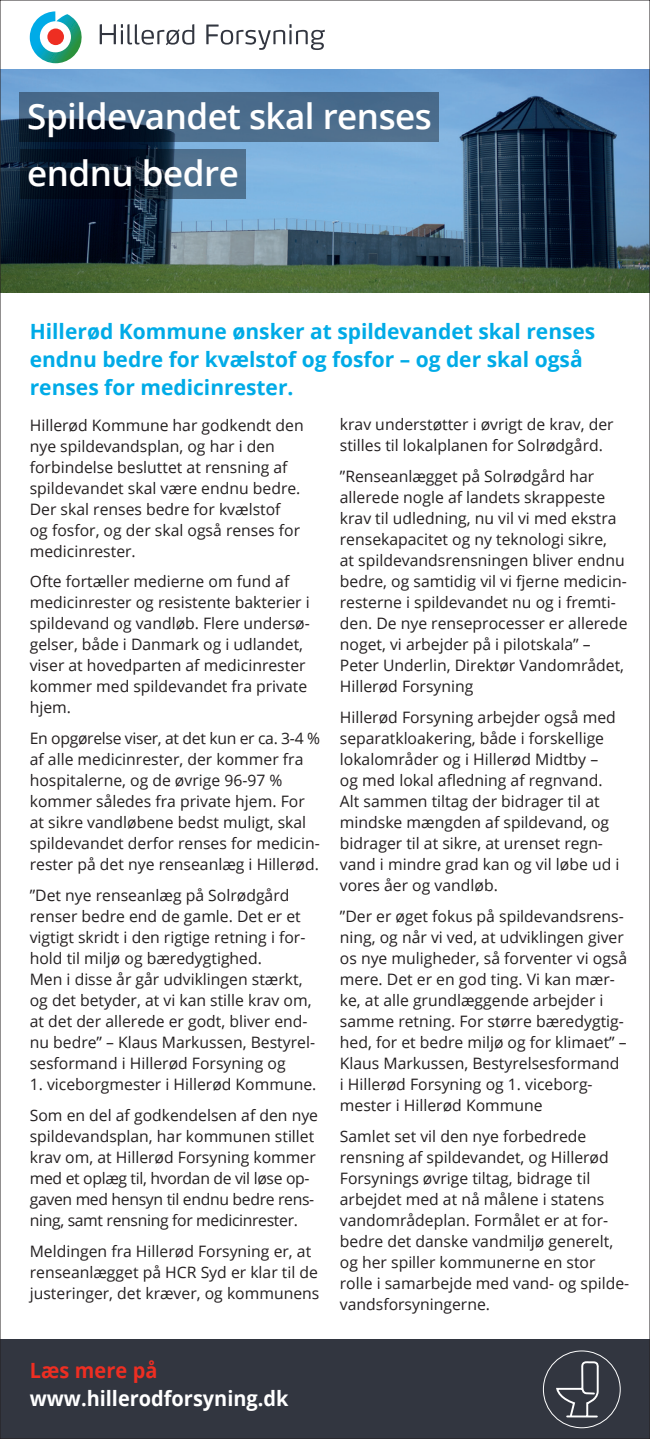
<style>
.page{position:relative;width:650px;height:1439px;background:#fff}
.page>*{position:absolute;margin:0;border:0;box-sizing:border-box;transform-origin:0 0}
.t1{font:600 35px/57.1px "Open Sans";letter-spacing:-.015em;color:#fff}
.t2{font:700 21px/28px "Open Sans";color:#00abe7}
.t3{font:700 21px "Open Sans";color:#fff;scale:.95 1}
.t4{font:700 21px "Open Sans";color:#ee2e22;scale:.95 1}
.t5{font:15.75px/21px "Open Sans";color:#231f20}
.t6{font:15.75px/21px "Open Sans";letter-spacing:-.02em;color:#231f20}
</style>
<div class="page">
<div style="left:0;top:1339px;width:650px;height:100px;background:#323640"></div>
<svg style="left:100px;top:24px;width:94px;height:21px"></svg>
<svg style="left:206px;top:24px;width:119px;height:26px"></svg>
<svg style="left:30px;top:11px;width:52px;height:52px"></svg>
<img style="left:2px;top:69px;width:646px;height:224px">
<svg style="left:20px;top:92px;width:419px;height:49px;background:#405e7c"></svg>
<svg style="left:20px;top:149px;width:226px;height:49px;background:#1e3146"></svg>
<svg style="left:555px;top:1360px;width:45px;height:67px"></svg>
<div style="left:543px;top:1350px;width:77px;height:78px;border:1px solid #fff;border-radius:50%"></div>
<h1 class="t1" style="left:27px;top:87px;width:406px">Spildevandet skal renses endnu bedre</h1>
<h2 class="t2" style="left:30px;top:316px;width:567px">Hillerød Kommune ønsker at spildevandet skal renses endnu bedre for kvælstof og fosfor – og der skal også renses for medicinrester.</h2>
<p class="t5" style="left:30px;top:414px;width:275px">Hillerød Kommune har godkendt den nye spildevandsplan, og har i den forbindelse besluttet at rensning af spildevandet skal være endnu bedre.<br>Der skal renses bedre for kvælstof<br>og fosfor, og der skal også renses for medicinrester.</p>
<p class="t5" style="left:30px;top:571px;width:281px">Ofte fortæller medierne om fund af medicinrester og resistente bakterier i spildevand og vandløb. Flere undersø&shy;gelser, både i Danmark og i udlandet, viser at hovedparten af medicinrester kommer med spildevandet fra private hjem.</p>
<p class="t5" style="left:30px;top:728px;width:292px">En opgørelse viser, at det kun er ca. 3-4 % af alle medicinrester, der kommer fra hospitalerne, og de øvrige 96-97 % kommer således fra private hjem. For at sikre vandløbene bedst muligt, skal spildevandet derfor renses for medicin&shy;rester på det nye renseanlæg i Hillerød.</p>
<p class="t5" style="left:30px;top:884px;width:287px">”Det nye renseanlæg på Solrødgård renser bedre end de gamle. Det er et vigtigt skridt i den rigtige retning i for&shy;hold til miljø og bæredygtighed.<br>Men i disse år går udviklingen stærkt, og det betyder, at vi kan stille krav om, at det der allerede er godt, bliver end&shy;nu bedre” – Klaus Markussen, Bestyrel&shy;sesformand i Hillerød Forsyning og</p>
<p class="t5" style="left:30px;top:1068px;width:290px;line-height:31px">1. viceborgmester i Hillerød Kommune.<br>Som en del af godkendelsen af den nye</p>
<p class="t6" style="left:30px;top:1125px;width:287px">spildevandsplan, har kommunen stillet krav om, at Hillerød Forsyning kommer med et oplæg til, hvordan de vil løse op&shy;gaven med hensyn til endnu bedre rens&shy;ning, samt rensning for medicinrester.</p>
<p class="t5" style="left:30px;top:1240px;width:291px">Meldingen fra Hillerød Forsyning er, at renseanlægget på HCR Syd er klar til de justeringer, det kræver, og kommunens</p>
<p class="t5" style="left:340px;top:414px;width:275px">krav understøtter i øvrigt de krav, der stilles til lokalplanen for Solrødgård.</p>
<p class="t5" style="left:340px;top:465px;width:289px">”Renseanlægget på Solrødgård har allerede nogle af landets skrappeste krav til udledning, nu vil vi med ekstra rensekapacitet og ny teknologi sikre,<br>at spildevandsrensningen bliver endnu bedre, og samtidig vil vi fjerne medicin&shy;resterne i spildevandet nu og i fremti&shy;den. De nye renseprocesser er allerede noget, vi arbejder på i pilotskala” – Peter Underlin, Direktør Vandområdet, Hillerød Forsyning</p>
<p class="t5" style="left:340px;top:706px;width:281px">Hillerød Forsyning arbejder også med separatkloakering, både i forskellige lokalområder og i Hillerød Midtby – og med lokal afledning af regnvand.<br>Alt sammen tiltag der bidrager til at mindske mængden af spildevand, og bidrager til at sikre, at urenset regn&shy;vand i mindre grad kan og vil løbe ud i vores åer og vandløb.</p>
<p class="t5" style="left:340px;top:905px;width:289px">”Der er øget fokus på spildevandsrens&shy;ning, og når vi ved, at udviklingen giver os nye muligheder, så forventer vi også mere. Det er en god ting. Vi kan mær&shy;ke, at alle grundlæggende arbejder i samme retning. For større bæredygtig&shy;hed, for et bedre miljø og for klimaet” – Klaus Markussen, Bestyrelsesformand i Hillerød Forsyning og 1. viceborg&shy;mester i Hillerød Kommune</p>
<p class="t5" style="left:340px;top:1125px;width:291px">Samlet set vil den nye forbedrede rensning af spildevandet, og Hillerød Forsynings øvrige tiltag, bidrage til arbejdet med at nå målene i statens vandområdeplan. Formålet er at for&shy;bedre det danske vandmiljø generelt, og her spiller kommunerne en stor rolle i samarbejde med vand- og spilde&shy;vandsforsyningerne.</p>
<h2 class="t4" style="left:30px;top:1355px;width:136px">Læs mere på</h2>
<h2 class="t3" style="left:30px;top:1383px;width:274px">www.hillerodforsyning.dk</h2>
</div>
